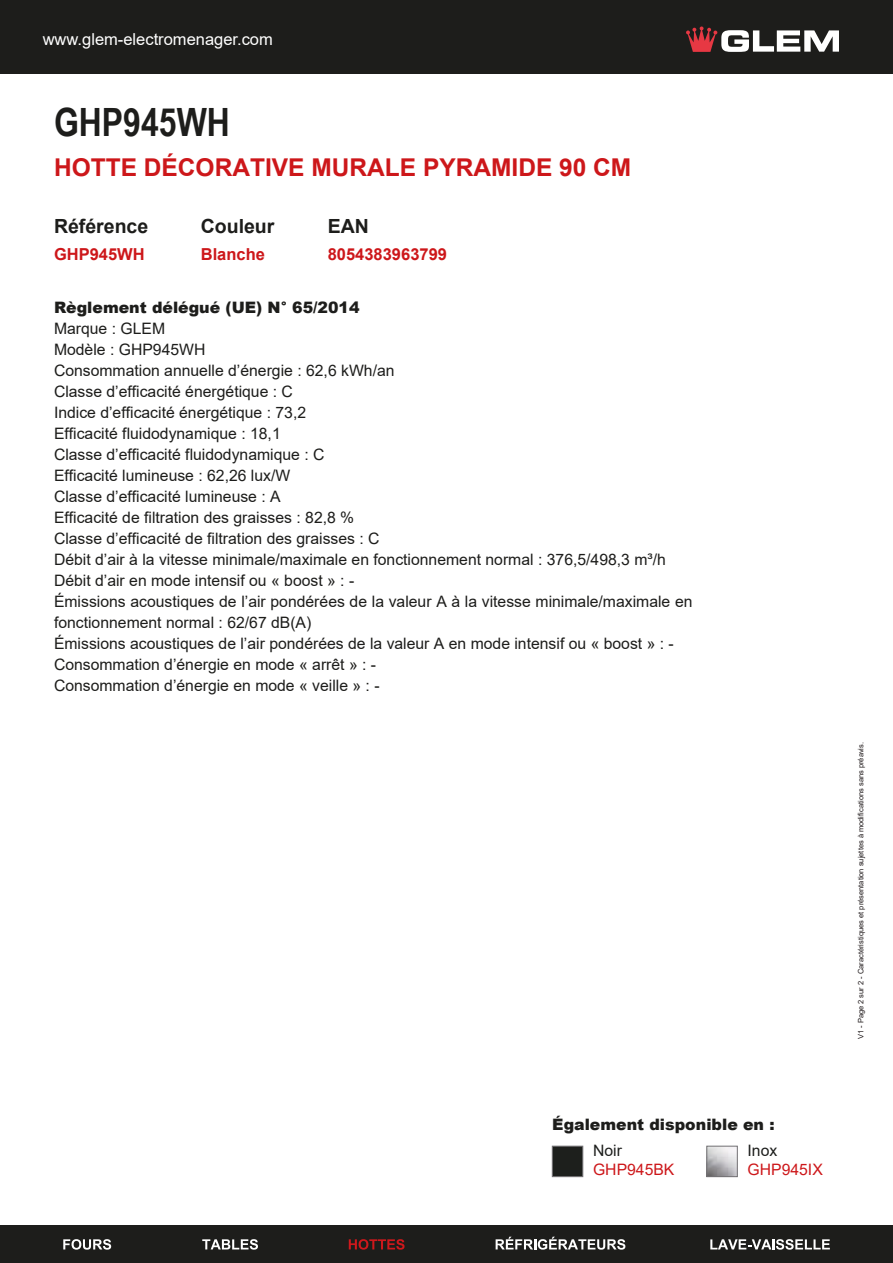
<style>
.page{position:relative;width:893px;height:1263px;background:#fff}
.page>*{position:absolute;margin:0;border:0;box-sizing:border-box;transform-origin:0 0}
.t1{font:700 39px "Arial Narrow";color:#1d1d1b}
.t2{font:700 24.45px "Arial";color:#cd171a}
.t3{font:700 19.5px "Arial";color:#1d1d1b}
.t4{font:700 16.5px "Arial";color:#cd171a}
.t5{font:16.5px "Arial";color:#fff}
.t6{font:15.75px/21px "Arial";color:#1d1d1b}
.t7{font:900 15.75px "Arial";color:#1d1d1b}
.t8{font:15.75px "Arial";color:#cd171a}
.t9{font:15.75px "Arial";color:#1d1e1c}
.t10{font:7.5px "Arial";color:#1d1718}
</style>
<div class="page">
<div style="left:552px;top:1146px;width:31px;height:31px;background:#1d1f1c;border:1px solid #727073"></div>
<img style="left:708px;top:1148px;width:28px;height:27px">
<div style="left:706px;top:1146px;width:32px;height:31px;border:1px solid #727073"></div>
<div style="left:0;top:1226px;width:893px;height:37px;background:#1d1d1b"></div>
<svg style="left:496px;top:1237px;width:129px;height:13px"></svg>
<svg style="left:202px;top:1239px;width:56px;height:11px"></svg>
<svg style="left:349px;top:1239px;width:56px;height:11px"></svg>
<svg style="left:63px;top:1239px;width:48px;height:11px"></svg>
<svg style="left:710px;top:1239px;width:120px;height:11px"></svg>
<div style="left:0;top:0;width:893px;height:74px;background:#1d1d1b"></div>
<svg style="left:686px;top:26px;width:153px;height:26px"></svg>
<p class="t5" style="left:43px;top:28px;width:232px">www.glem-electromenager.com</p>
<h1 class="t1" style="left:54px;top:93px;width:177px">GHP945WH</h1>
<h2 class="t2" style="left:54px;top:150px;width:579px">HOTTE DÉCORATIVE MURALE PYRAMIDE 90 CM</h2>
<p class="t3" style="left:54px;top:213px;width:96px">Référence</p>
<p class="t3" style="left:201px;top:213px;width:75px">Couleur</p>
<p class="t3" style="left:328px;top:213px;width:43px">EAN</p>
<p class="t4" style="left:54px;top:242px;width:92px">GHP945WH</p>
<p class="t4" style="left:201px;top:242px;width:66px">Blanche</p>
<p class="t4" style="left:328px;top:242px;width:121px">8054383963799</p>
<p class="t7" style="left:54px;top:296px;width:307px">Règlement délégué (UE) N° 65/2014</p>
<p class="t6" style="left:54px;top:318px;width:640px">Marque : GLEM<br>Modèle : GHP945WH<br>Consommation annuelle d’énergie : 62,6 kWh/an<br>Classe d’efficacité énergétique : C<br>Indice d’efficacité énergétique : 73,2<br>Efficacité fluidodynamique : 18,1<br>Classe d’efficacité fluidodynamique : C<br>Efficacité lumineuse : 62,26 lux/W<br>Classe d’efficacité lumineuse : A<br>Efficacité de filtration des graisses : 82,8 %<br>Classe d’efficacité de filtration des graisses : C<br>Débit d’air à la vitesse minimale/maximale en fonctionnement normal : 376,5/498,3 m³/h Débit d’air en mode intensif ou « boost » : -<br>Émissions acoustiques de l’air pondérées de la valeur A à la vitesse minimale/maximale en fonctionnement normal : 62/67 dB(A)<br>Émissions acoustiques de l’air pondérées de la valeur A en mode intensif ou « boost » : - Consommation d’énergie en mode « arrêt » : -<br>Consommation d’énergie en mode « veille » : -</p>
<p class="t7" style="left:552px;top:1113px;width:224px">Également disponible en :</p>
<p class="t9" style="left:593px;top:1139px;width:30px">Noir</p>
<p class="t8" style="left:593px;top:1158px;width:83px">GHP945BK</p>
<p class="t9" style="left:748px;top:1139px;width:31px">Inox</p>
<p class="t8" style="left:748px;top:1158px;width:77px">GHP945IX</p>
<p class="t10" style="left:856px;top:1039px;width:299px;rotate:-90deg">V1 - Page 2 sur 2 - Caractéristiques et présentation sujettes à modifications sans préavis.</p>
</div>
